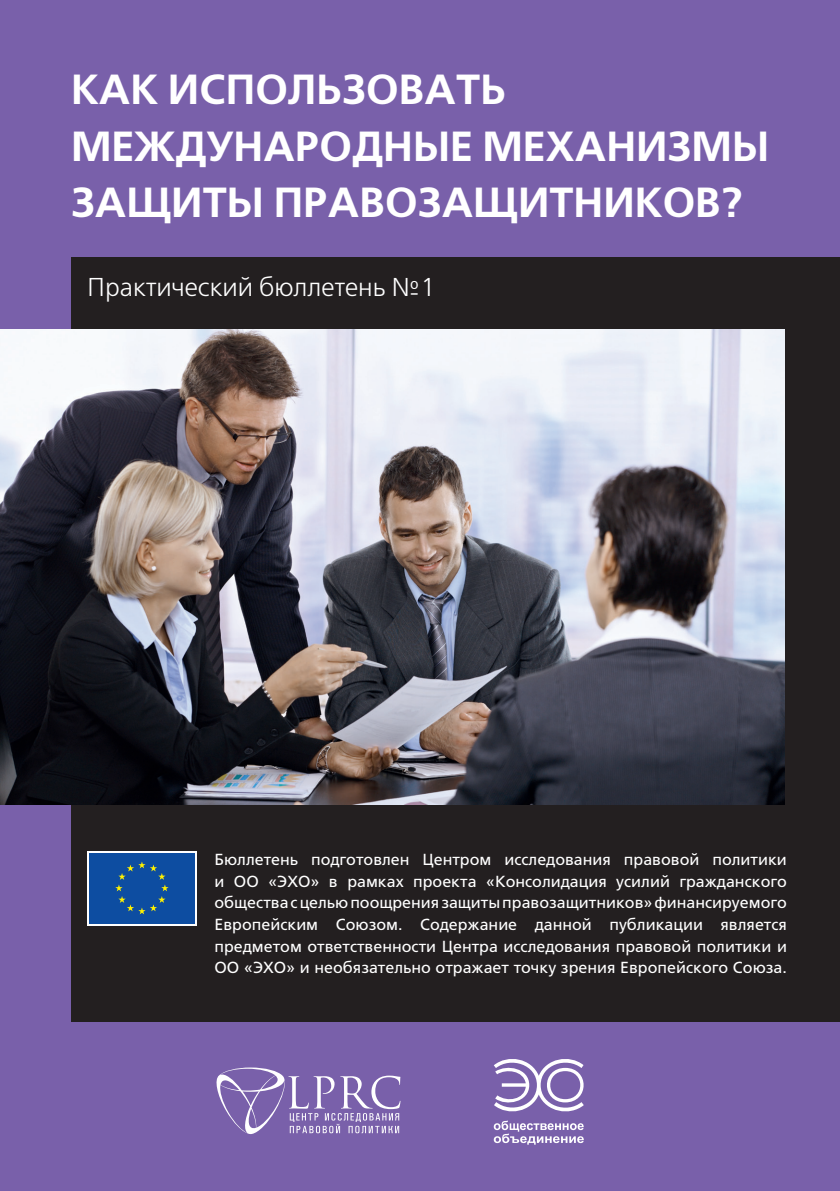
<style>
.page{position:relative;width:840px;height:1191px;background:#fff}
.page>*{position:absolute;margin:0;border:0;box-sizing:border-box;transform-origin:0 0}
.t1{font:700 42px/56.2px "DS Free Set";color:#fff}
.t2{font:25.8px "DS Free Set";color:#fff}
.t3{font:500 16px/21.6px "DS Free Set";color:#fff;text-align:justify}
</style>
<div class="page">
<div style="left:0;top:0;width:839px;height:1191px;background:#7960aa"></div>
<div style="left:71px;top:257px;width:768px;height:764px;background:#231f20"></div>
<img style="left:0;top:330px;width:784px;height:474px">
<svg style="left:87px;top:851px;width:110px;height:74px"></svg>
<div style="left:89px;top:853px;width:105px;height:70px;background:#0d4da1"></div>
<svg style="left:115px;top:861px;width:53px;height:53px"></svg>
<svg style="left:216px;top:1067px;width:184px;height:67px"></svg>
<svg style="left:493px;top:1059px;width:91px;height:85px"></svg>
<h1 class="t1" style="left:71px;top:63px;width:699px">КАК ИСПОЛЬЗОВАТЬ<br>МЕЖДУНАРОДНЫЕ МЕХАНИЗМЫ<br>ЗАЩИТЫ ПРАВОЗАЩИТНИКОВ?</h1>
<h2 class="t2" style="left:87px;top:272px;width:350px">Практический бюллетень №1</h2>
<p class="t3" style="left:214px;top:849px;width:573px">Бюллетень подготовлен Центром исследования правовой политики и ОО «ЭХО» в рамках проекта «Консолидация усилий гражданского общества с целью поощрения защиты правозащитников» финансируемого Европейским Союзом. Содержание данной публикации является предметом ответственности Центра исследования правовой политики и ОО «ЭХО» и необязательно отражает точку зрения Европейского Союза.</p>
</div>
